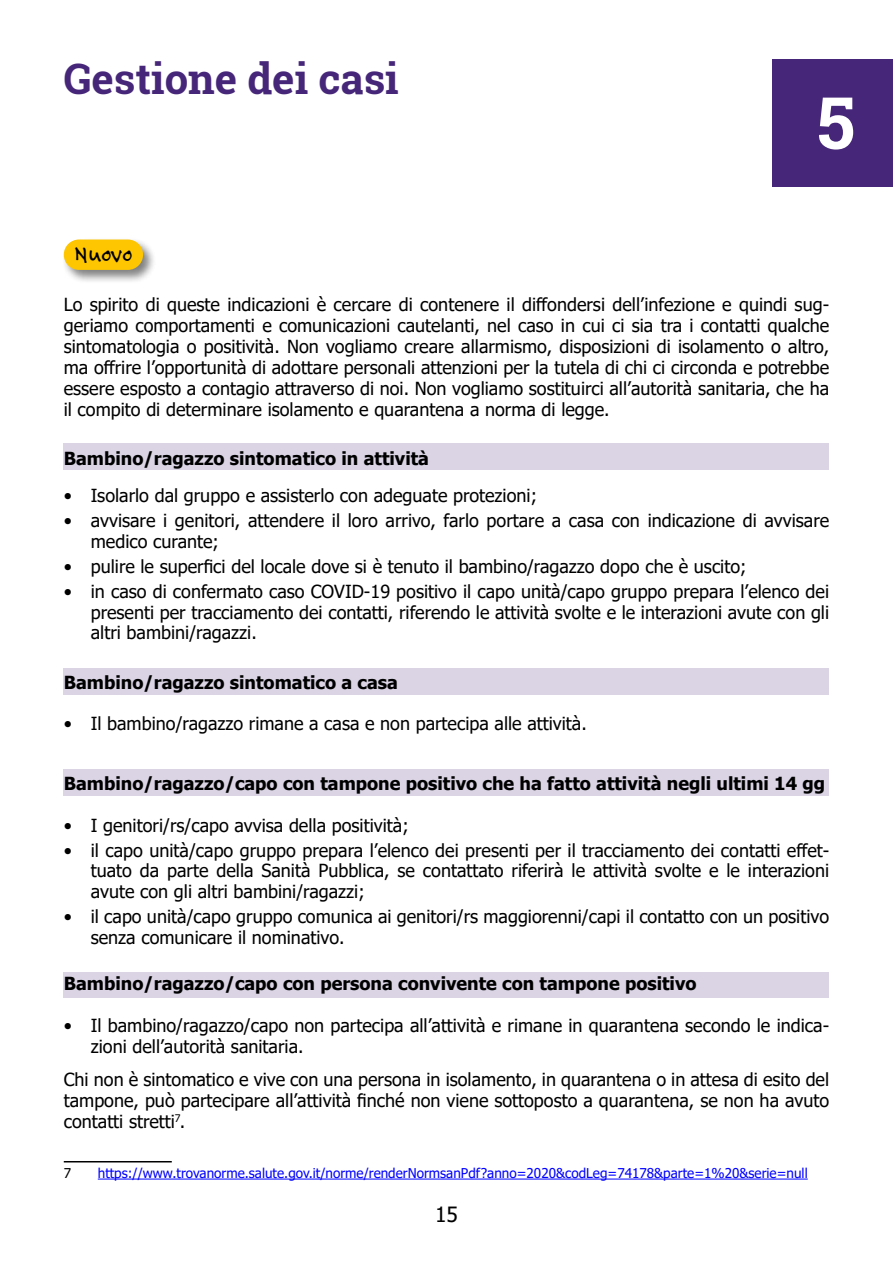
<style>
.page{position:relative;width:893px;height:1263px;background:#fff}
.page>*{position:absolute;margin:0;border:0;box-sizing:border-box;transform-origin:0 0}
.t1{font:700 72px "Roboto Slab";color:#fff}
.t2{font:700 42px "Roboto Slab";color:#462678}
.t3{font:25.5px "Felt Tip Roman";color:#000}
.t4{font:21px "Tahoma";color:#000}
.t5{font:18px/20.7px "Tahoma";color:#000;text-align:justify}
.t6{font:700 18px "Tahoma";color:#000}
.t7{font:13.5px "Tahoma";color:#00f}
.t8{font:13.5px "Tahoma";color:#000}
</style>
<div class="page">
<div style="left:772px;top:59px;width:121px;height:128px;background:#462678"></div>
<div style="left:64px;top:444px;width:765px;height:26px;background:#dad4e4"></div>
<div style="left:64px;top:669px;width:765px;height:26px;background:#dad4e4"></div>
<div style="left:64px;top:770px;width:765px;height:26px;background:#dad4e4"></div>
<div style="left:64px;top:972px;width:765px;height:26px;background:#dad4e4"></div>
<hr style="left:64px;top:1161px;width:108px;height:1px;background:#000">
<hr style="left:98px;top:1178px;width:710px;height:1px;background:#00f">
<div style="left:62px;top:237px;width:95px;height:47px;background:#000;opacity:.5"></div>
<div style="left:64px;top:239px;width:79px;height:31px;background:#fdc600;border-radius:15px"></div>
<h2 class="t2" style="left:64px;top:50px;width:337px">Gestione dei casi</h2>
<h3 class="t3" style="left:75px;top:237px;width:59px">Nuovo</h3>
<h1 class="t1" style="left:817px;top:73px;width:40px">5</h1>
<p class="t5" style="left:64px;top:295px;width:767px">Lo spirito di queste indicazioni è cercare di contenere il diffondersi dell’infezione e quindi sug&shy;geriamo comportamenti e comunicazioni cautelanti, nel caso in cui ci sia tra i contatti qualche sintomatologia o positività. Non vogliamo creare allarmismo, disposizioni di isolamento o altro, ma offrire l’opportunità di adottare personali attenzioni per la tutela di chi ci circonda e potrebbe essere esposto a contagio attraverso di noi. Non vogliamo sostituirci all’autorità sanitaria, che ha il compito di determinare isolamento e quarantena a norma di legge.</p>
<p class="t6" style="left:64px;top:445px;width:367px">Bambino/ragazzo sintomatico in attività</p>
<p class="t5" style="left:64px;top:486px;width:475px">• Isolarlo dal gruppo e assisterlo con adeguate protezioni;</p>
<p class="t5" style="left:91px;top:511px;width:740px;text-indent:-27px">• avvisare i genitori, attendere il loro arrivo, farlo portare a casa con indicazione di avvisare medico curante;</p>
<p class="t5" style="left:64px;top:557px;width:684px">• pulire le superfici del locale dove si è tenuto il bambino/ragazzo dopo che è uscito;</p>
<p class="t5" style="left:91px;top:582px;width:740px;text-indent:-27px">• in caso di confermato caso COVID-19 positivo il capo unità/capo gruppo prepara l’elenco dei presenti per tracciamento dei contatti, riferendo le attività svolte e le interazioni avute con gli altri bambini/ragazzi.</p>
<p class="t6" style="left:64px;top:670px;width:336px">Bambino/ragazzo sintomatico a casa</p>
<p class="t5" style="left:64px;top:714px;width:525px">• Il bambino/ragazzo rimane a casa e non partecipa alle attività.</p>
<p class="t6" style="left:64px;top:771px;width:763px">Bambino/ragazzo/capo con tampone positivo che ha fatto attività negli ultimi 14 gg</p>
<p class="t5" style="left:64px;top:816px;width:346px">• I genitori/rs/capo avvisa della positività;</p>
<p class="t5" style="left:91px;top:841px;width:740px;text-indent:-27px">• il capo unità/capo gruppo prepara l’elenco dei presenti per il tracciamento dei contatti effet&shy;tuato da parte della Sanità Pubblica, se contattato riferirà le attività svolte e le interazioni avute con gli altri bambini/ragazzi;</p>
<p class="t5" style="left:91px;top:907px;width:740px;text-indent:-27px">• il capo unità/capo gruppo comunica ai genitori/rs maggiorenni/capi il contatto con un positivo senza comunicare il nominativo.</p>
<p class="t6" style="left:64px;top:971px;width:634px">Bambino/ragazzo/capo con persona convivente con tampone positivo</p>
<p class="t5" style="left:91px;top:1016px;width:740px;text-indent:-27px">• Il bambino/ragazzo/capo non partecipa all’attività e rimane in quarantena secondo le indica&shy;zioni dell’autorità sanitaria.</p>
<p class="t5" style="left:64px;top:1070px;width:767px">Chi non è sintomatico e vive con una persona in isolamento, in quarantena o in attesa di esito del tampone, può partecipare all’attività finché non viene sottoposto a quarantena, se non ha avuto contatti stretti<sup>7</sup>.</p>
<p class="t8" style="left:64px;top:1164px;width:9px">7</p>
<p class="t7" style="left:98px;top:1164px;width:711px">https://www.trovanorme.salute.gov.it/norme/renderNormsanPdf?anno=2020&amp;codLeg=74178&amp;parte=1%20&amp;serie=null</p>
<p class="t4" style="left:435px;top:1200px;width:24px">15</p>
</div>
